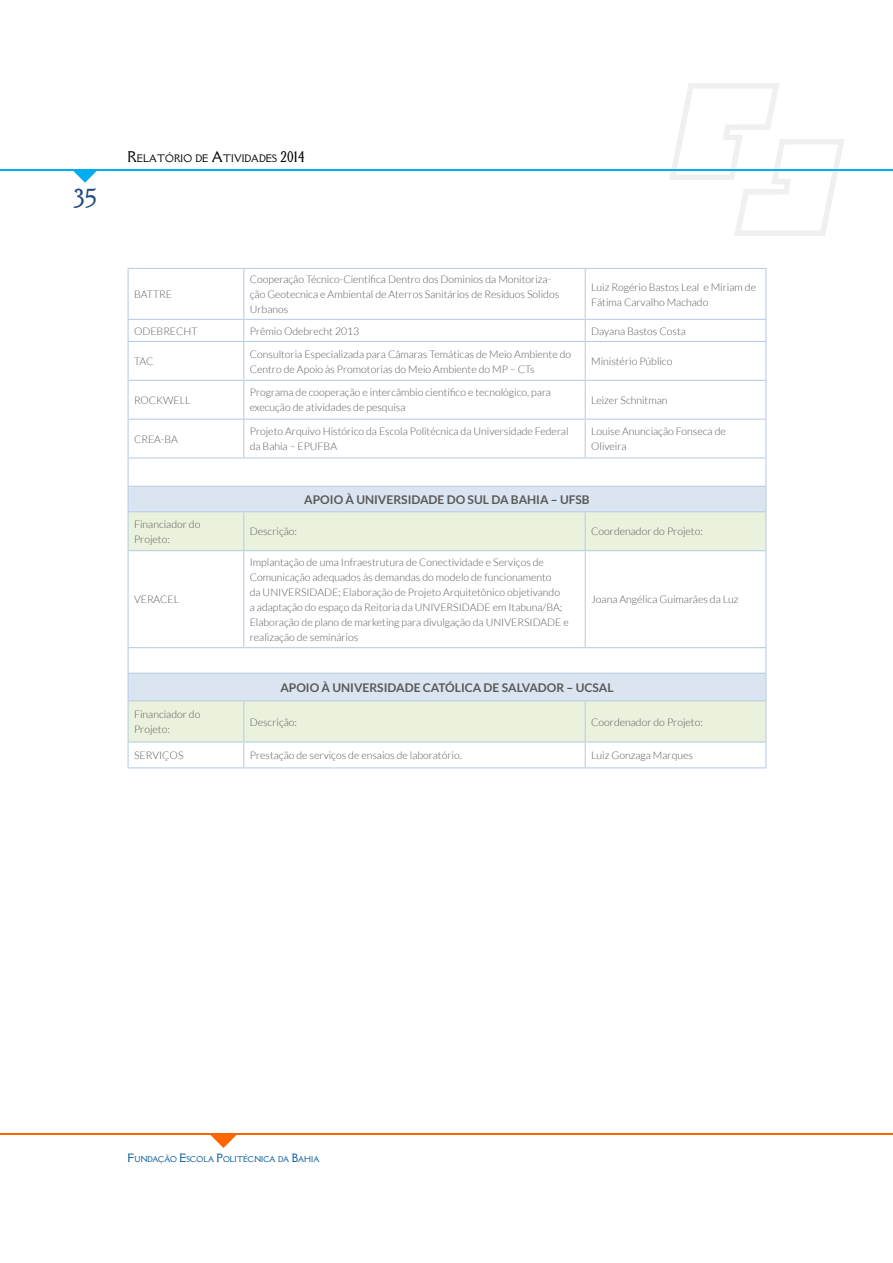
<style>
.page{position:relative;width:893px;height:1263px;background:#fff}
.page>*{position:absolute;margin:0;border:0;box-sizing:border-box;transform-origin:0 0}
.t1{font:24px "Della Respira";color:#1f497d}
.t2{font:700 12px "Lato";color:#595959}
.t3{font:300 10.5px/15px "Lato";color:#595959}
.t4{font:9.45px "Della Respira";color:#000}
.t5{font:7.35px "Della Respira";color:#005799}
.s1{font-size:13.5px}
.s2{font-size:10.5px}
</style>
<div class="page">
<svg style="left:666px;top:83px;width:182px;height:153px"></svg>
<hr style="left:0;top:169px;width:893px;height:1px;background:#00aeef">
<svg style="left:71px;top:170px;width:28px;height:13px"></svg>
<hr style="left:0;top:1133px;width:893px;height:1px;background:#f60">
<svg style="left:210px;top:1134px;width:27px;height:14px"></svg>
<div style="left:129px;top:487px;width:636px;height:24px;background:#dbe5f1"></div>
<svg style="left:129px;top:512px;width:636px;height:229px"></svg>
<hr style="left:128px;top:268px;width:116px;height:1px;background:#b8cce4">
<hr style="left:128px;top:269px;width:1px;height:50px;background:#b8cce4">
<hr style="left:244px;top:268px;width:341px;height:1px;background:#b8cce4">
<hr style="left:243px;top:269px;width:1px;height:50px;background:#b8cce4">
<hr style="left:585px;top:268px;width:181px;height:1px;background:#b8cce4">
<hr style="left:585px;top:269px;width:1px;height:50px;background:#b8cce4">
<hr style="left:765px;top:269px;width:1px;height:50px;background:#b8cce4">
<hr style="left:128px;top:319px;width:116px;height:1px;background:#b8cce4">
<hr style="left:244px;top:319px;width:341px;height:1px;background:#b8cce4">
<hr style="left:585px;top:319px;width:181px;height:1px;background:#b8cce4">
<svg style="left:128px;top:320px;width:1px;height:21px"></svg>
<svg style="left:243px;top:320px;width:1px;height:21px"></svg>
<svg style="left:585px;top:320px;width:1px;height:21px"></svg>
<svg style="left:765px;top:320px;width:1px;height:21px"></svg>
<hr style="left:128px;top:341px;width:116px;height:1px;background:#b8cce4">
<hr style="left:128px;top:342px;width:1px;height:38px;background:#b8cce4">
<hr style="left:244px;top:341px;width:341px;height:1px;background:#b8cce4">
<hr style="left:243px;top:342px;width:1px;height:38px;background:#b8cce4">
<hr style="left:585px;top:341px;width:181px;height:1px;background:#b8cce4">
<hr style="left:585px;top:342px;width:1px;height:38px;background:#b8cce4">
<hr style="left:765px;top:342px;width:1px;height:38px;background:#b8cce4">
<hr style="left:128px;top:380px;width:116px;height:1px;background:#b8cce4">
<hr style="left:128px;top:381px;width:1px;height:38px;background:#b8cce4">
<hr style="left:244px;top:380px;width:341px;height:1px;background:#b8cce4">
<hr style="left:243px;top:381px;width:1px;height:38px;background:#b8cce4">
<hr style="left:585px;top:380px;width:181px;height:1px;background:#b8cce4">
<hr style="left:585px;top:381px;width:1px;height:38px;background:#b8cce4">
<hr style="left:765px;top:381px;width:1px;height:38px;background:#b8cce4">
<hr style="left:128px;top:419px;width:116px;height:1px;background:#b8cce4">
<hr style="left:128px;top:420px;width:1px;height:37px;background:#b8cce4">
<hr style="left:244px;top:419px;width:341px;height:1px;background:#b8cce4">
<hr style="left:243px;top:420px;width:1px;height:37px;background:#b8cce4">
<hr style="left:585px;top:419px;width:181px;height:1px;background:#b8cce4">
<hr style="left:585px;top:420px;width:1px;height:37px;background:#b8cce4">
<hr style="left:765px;top:420px;width:1px;height:37px;background:#b8cce4">
<hr style="left:128px;top:457px;width:116px;height:1px;background:#b8cce4">
<hr style="left:244px;top:457px;width:341px;height:1px;background:#b8cce4">
<hr style="left:585px;top:457px;width:181px;height:1px;background:#b8cce4">
<hr style="left:128px;top:486px;width:116px;height:1px;background:#b8cce4">
<svg style="left:128px;top:458px;width:1px;height:53px"></svg>
<hr style="left:244px;top:486px;width:341px;height:1px;background:#b8cce4">
<hr style="left:585px;top:486px;width:181px;height:1px;background:#b8cce4">
<svg style="left:765px;top:458px;width:1px;height:53px"></svg>
<hr style="left:128px;top:511px;width:116px;height:1px;background:#b8cce4">
<hr style="left:128px;top:512px;width:1px;height:38px;background:#b8cce4">
<hr style="left:244px;top:511px;width:341px;height:1px;background:#b8cce4">
<hr style="left:243px;top:512px;width:1px;height:38px;background:#b8cce4">
<hr style="left:585px;top:511px;width:181px;height:1px;background:#b8cce4">
<hr style="left:585px;top:512px;width:1px;height:38px;background:#b8cce4">
<hr style="left:765px;top:512px;width:1px;height:38px;background:#b8cce4">
<hr style="left:128px;top:550px;width:116px;height:1px;background:#b8cce4">
<hr style="left:128px;top:551px;width:1px;height:96px;background:#b8cce4">
<hr style="left:244px;top:550px;width:341px;height:1px;background:#b8cce4">
<hr style="left:243px;top:551px;width:1px;height:96px;background:#b8cce4">
<hr style="left:585px;top:550px;width:181px;height:1px;background:#b8cce4">
<hr style="left:585px;top:551px;width:1px;height:96px;background:#b8cce4">
<hr style="left:765px;top:551px;width:1px;height:96px;background:#b8cce4">
<hr style="left:128px;top:647px;width:116px;height:1px;background:#b8cce4">
<hr style="left:244px;top:647px;width:341px;height:1px;background:#b8cce4">
<hr style="left:585px;top:647px;width:181px;height:1px;background:#b8cce4">
<hr style="left:128px;top:673px;width:116px;height:1px;background:#b8cce4">
<svg style="left:128px;top:648px;width:1px;height:52px"></svg>
<hr style="left:244px;top:673px;width:341px;height:1px;background:#b8cce4">
<hr style="left:585px;top:673px;width:181px;height:1px;background:#b8cce4">
<svg style="left:765px;top:648px;width:1px;height:52px"></svg>
<hr style="left:128px;top:700px;width:116px;height:1px;background:#b8cce4">
<hr style="left:128px;top:701px;width:1px;height:40px;background:#b8cce4">
<hr style="left:244px;top:700px;width:341px;height:1px;background:#b8cce4">
<hr style="left:243px;top:701px;width:1px;height:40px;background:#b8cce4">
<hr style="left:585px;top:700px;width:181px;height:1px;background:#b8cce4">
<hr style="left:585px;top:701px;width:1px;height:40px;background:#b8cce4">
<hr style="left:765px;top:701px;width:1px;height:40px;background:#b8cce4">
<hr style="left:128px;top:741px;width:116px;height:2px;background:#b8cce4">
<svg style="left:128px;top:743px;width:1px;height:24px"></svg>
<hr style="left:244px;top:741px;width:341px;height:2px;background:#b8cce4">
<svg style="left:243px;top:743px;width:1px;height:24px"></svg>
<hr style="left:585px;top:741px;width:181px;height:2px;background:#b8cce4">
<svg style="left:585px;top:743px;width:1px;height:24px"></svg>
<svg style="left:765px;top:743px;width:1px;height:24px"></svg>
<hr style="left:128px;top:767px;width:116px;height:1px;background:#b8cce4">
<hr style="left:244px;top:767px;width:341px;height:1px;background:#b8cce4">
<hr style="left:585px;top:767px;width:181px;height:1px;background:#b8cce4">
<h1 class="t1" style="left:73px;top:183px;width:25px">35</h1>
<p class="t4" style="left:128px;top:151px;width:178px"><span class="s1">R</span>ELATÓRIO DE <span class="s1">A</span>TIVIDADES <span class="s1">2014</span></p>
<p class="t3" style="left:134px;top:287px;width:39px">BATTRE</p>
<p class="t3" style="left:250px;top:272px;width:311px">Cooperação Técnico-Cientifica Dentro dos Dominios da Monitoriza&shy;ção Geotecnica e Ambiental de Aterros Sanitários de Resíduos Solidos<br>Urbanos</p>
<p class="t3" style="left:591px;top:279px;width:166px">Luiz Rogério Bastos Leal e Miriam de<br>Fátima Carvalho Machado</p>
<p class="t3" style="left:134px;top:323px;width:65px">ODEBRECHT</p>
<p class="t3" style="left:250px;top:323px;width:111px">Prêmio Odebrecht 2013</p>
<p class="t3" style="left:591px;top:323px;width:96px">Dayana Bastos Costa</p>
<p class="t3" style="left:134px;top:354px;width:21px">TAC</p>
<p class="t3" style="left:250px;top:346px;width:323px">Consultoria Especializada para Câmaras Temáticas de Meio Ambiente do<br>Centro de Apoio às Promotorias do Meio Ambiente do MP – CTs</p>
<p class="t3" style="left:591px;top:354px;width:83px">Ministério Público</p>
<p class="t3" style="left:134px;top:393px;width:58px">ROCKWELL</p>
<p class="t3" style="left:250px;top:385px;width:303px">Programa de cooperação e intercâmbio científico e tecnológico, para execução de atividades de pesquisa</p>
<p class="t3" style="left:591px;top:393px;width:78px">Leizer Schnitman</p>
<p class="t3" style="left:134px;top:432px;width:45px">CREA-BA</p>
<p class="t3" style="left:250px;top:424px;width:320px">Projeto Arquivo Histórico da Escola Politécnica da Universidade Federal da Bahia – EPUFBA</p>
<p class="t3" style="left:591px;top:424px;width:136px">Louise Anunciação Fonseca de<br>Oliveira</p>
<p class="t2" style="left:304px;top:493px;width:287px">APOIO À UNIVERSIDADE DO SUL DA BAHIA – UFSB</p>
<p class="t3" style="left:134px;top:517px;width:68px">Financiador do<br>Projeto:</p>
<p class="t3" style="left:250px;top:524px;width:49px">Descrição:</p>
<p class="t3" style="left:591px;top:524px;width:113px">Coordenador do Projeto:</p>
<p class="t3" style="left:134px;top:592px;width:47px">VERACEL</p>
<p class="t3" style="left:250px;top:555px;width:321px">Implantação de uma Infraestrutura de Conectividade e Serviços de Comunicação adequados às demandas do modelo de funcionamento<br>da UNIVERSIDADE; Elaboração de Projeto Arquitetônico objetivando<br>a adaptação do espaço da Reitoria da UNIVERSIDADE em Itabuna/BA; Elaboração de plano de marketing para divulgação da UNIVERSIDADE e realização de seminários</p>
<p class="t3" style="left:591px;top:592px;width:149px">Joana Angélica Guimarães da Luz</p>
<p class="t2" style="left:280px;top:680px;width:335px">APOIO À UNIVERSIDADE CATÓLICA DE SALVADOR – UCSAL</p>
<p class="t3" style="left:134px;top:707px;width:68px">Financiador do<br>Projeto:</p>
<p class="t3" style="left:250px;top:714px;width:49px">Descrição:</p>
<p class="t3" style="left:591px;top:714px;width:113px">Coordenador do Projeto:</p>
<p class="t3" style="left:134px;top:748px;width:51px">SERVIÇOS</p>
<p class="t3" style="left:250px;top:748px;width:213px">Prestação de serviços de ensaios de laboratório.</p>
<p class="t3" style="left:591px;top:748px;width:103px">Luiz Gonzaga Marques</p>
<p class="t5" style="left:128px;top:1154px;width:193px"><span class="s2">F</span>UNDAÇÃO <span class="s2">E</span>SCOLA <span class="s2">P</span>OLITÉCNICA DA <span class="s2">B</span>AHIA</p>
</div>
